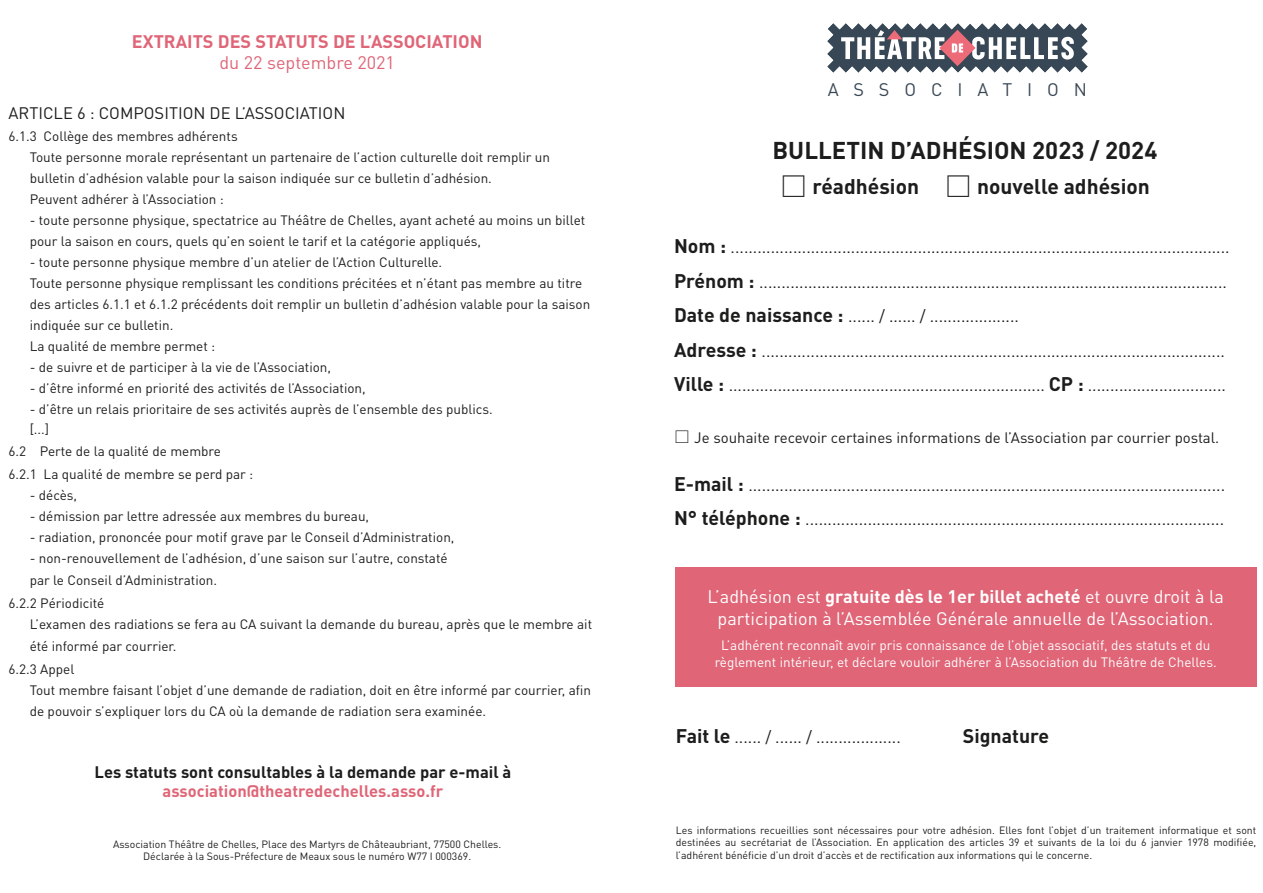
<style>
.page{position:relative;width:1263px;height:893px;background:#fff}
.page>*{position:absolute;margin:0;border:0;box-sizing:border-box;transform-origin:0 0}
.t1{font:700 24px "DIN Pro";color:#1d1d1b}
.t2{font:700 21px "DIN Pro";color:#1d1d1b}
.t3{font:700 19.5px "DIN Pro";color:#1d1d1b}
.t4{font:18px/21.6px "DIN Pro";color:#fff;text-align:center}
.t5{font:700 18px "DIN Pro";color:#df6577}
.t6{font:18px "DIN Pro";color:#df6577}
.t7{font:18px "DIN Pro";letter-spacing:.83em;color:#3a4855}
.t8{font:16.5px "DIN Pro";color:#1d1d1b}
.t9{font:700 16.5px "DIN Pro";color:#1d1d1b}
.t10{font:700 16.5px "DIN Pro";color:#df6577}
.t11{font:15px "DIN Pro";color:#1d1d1b}
.t12{font:13.5px/21px "DIN Pro";color:#1d1d1b}
.t13{font:13.5px "DIN Pro";color:#fff}
.t14{font:10.5px/12.6px "DIN Pro";color:#1d1d1b;text-align:justify}
.s1{font-family:"Hira Kaku Std W8";font-weight:400;font-size:28.5px}
.s2{font-weight:700;font-size:19.5px}
.s3{font-family:"Hira Kaku Std W8";font-size:16.5px}
.s4{font-weight:700}
</style>
<div class="page">
<img style="left:828px;top:23px;width:259px;height:50px">
<div style="left:675px;top:567px;width:581px;height:120px;background:#df6577"></div>
<p class="t5" style="left:132px;top:29px;width:352px">EXTRAITS DES STATUTS DE L’ASSOCIATION</p>
<p class="t6" style="left:219px;top:51px;width:177px">du 22 septembre 2021</p>
<p class="t8" style="left:9px;top:102px;width:338px">ARTICLE 6 : COMPOSITION DE L’ASSOCIATION</p>
<p class="t12" style="left:9px;top:125px;width:231px">6.1.3 Collège des membres adhérents</p>
<p class="t12" style="left:30px;top:146px;width:522px">Toute personne morale représentant un partenaire de l’action culturelle doit remplir un bulletin d’adhésion valable pour la saison indiquée sur ce bulletin d’adhésion.</p>
<p class="t12" style="left:30px;top:188px;width:196px">Peuvent adhérer à l’Association :</p>
<p class="t12" style="left:30px;top:209px;width:557px">- toute personne physique, spectatrice au Théâtre de Chelles, ayant acheté au moins un billet pour la saison en cours, quels qu’en soient le tarif et la catégorie appliqués,</p>
<p class="t12" style="left:30px;top:251px;width:414px">- toute personne physique membre d’un atelier de l’Action Culturelle.</p>
<p class="t12" style="left:30px;top:272px;width:562px">Toute personne physique remplissant les conditions précitées et n’étant pas membre au titre des articles 6.1.1 et 6.1.2 précédents doit remplir un bulletin d’adhésion valable pour la saison indiquée sur ce bulletin.</p>
<p class="t12" style="left:30px;top:335px;width:187px">La qualité de membre permet :</p>
<p class="t12" style="left:30px;top:356px;width:303px">- de suivre et de participer à la vie de l’Association,</p>
<p class="t12" style="left:30px;top:377px;width:337px">- d’être informé en priorité des activités de l’Association,</p>
<p class="t12" style="left:30px;top:398px;width:465px">- d’être un relais prioritaire de ses activités auprès de l’ensemble des publics.</p>
<p class="t12" style="left:30px;top:418px;width:21px">[...]</p>
<p class="t12" style="left:9px;top:440px;width:214px">6.2 Perte de la qualité de membre</p>
<p class="t12" style="left:9px;top:463px;width:246px">6.2.1 La qualité de membre se perd par :</p>
<p class="t12" style="left:30px;top:484px;width:49px">- décès,</p>
<p class="t12" style="left:30px;top:505px;width:341px">- démission par lettre adressée aux membres du bureau,</p>
<p class="t12" style="left:30px;top:526px;width:426px">- radiation, prononcée pour motif grave par le Conseil d’Administration,</p>
<p class="t12" style="left:30px;top:547px;width:419px">- non-renouvellement de l’adhésion, d’une saison sur l’autre, constaté</p>
<p class="t12" style="left:30px;top:569px;width:189px">par le Conseil d’Administration.</p>
<p class="t12" style="left:9px;top:592px;width:97px">6.2.2 Périodicité</p>
<p class="t12" style="left:30px;top:612px;width:564px;line-height:22.5px">L’examen des radiations se fera au CA suivant la demande du bureau, après que le membre ait été informé par courrier.</p>
<p class="t12" style="left:9px;top:658px;width:67px">6.2.3 Appel</p>
<p class="t12" style="left:30px;top:679px;width:563px">Tout membre faisant l’objet d’une demande de radiation, doit en être informé par courrier, afin de pouvoir s’expliquer lors du CA où la demande de radiation sera examinée.</p>
<p class="t9" style="left:95px;top:760px;width:418px">Les statuts sont consultables à la demande par e-mail à</p>
<p class="t10" style="left:163px;top:780px;width:282px">association@theatredechelles.asso.fr</p>
<p class="t14" style="left:113px;top:837px;width:390px">Association Théâtre de Chelles, Place des Martyrs de Châteaubriant, 77500 Chelles.</p>
<p class="t14" style="left:143px;top:850px;width:329px">Déclarée à la Sous-Préfecture de Meaux sous le numéro W77 I 000369.</p>
<p class="t7" style="left:828px;top:77px;width:261px">ASSOCIATION</p>
<p class="t1" style="left:772px;top:134px;width:386px">BULLETIN D’ADHÉSION 2023 / 2024</p>
<p class="t2" style="left:779px;top:172px;width:372px"><span class="s1">□</span> réadhésion <span class="s1">□</span> nouvelle adhésion</p>
<p class="t8" style="left:674px;top:236px;width:557px"><span class="s2">Nom :</span> ................................................................................................................</p>
<p class="t8" style="left:674px;top:270px;width:554px"><span class="s2">Prénom :</span> .........................................................................................................</p>
<p class="t8" style="left:674px;top:305px;width:346px"><span class="s2">Date de naissance :</span> ...... / ...... / ....................</p>
<p class="t8" style="left:674px;top:339px;width:552px"><span class="s2">Adresse :</span> ........................................................................................................</p>
<p class="t8" style="left:674px;top:374px;width:553px"><span class="s2">Ville :</span> ....................................................................... <span class="s2">CP :</span> ...............................</p>
<p class="t11" style="left:674px;top:427px;width:547px"><span class="s3">□</span> Je souhaite recevoir certaines informations de l’Association par courrier postal.</p>
<p class="t8" style="left:674px;top:473px;width:553px"><span class="s2">E-mail :</span> ...........................................................................................................</p>
<p class="t8" style="left:674px;top:508px;width:552px"><span class="s2">N° téléphone :</span> ..............................................................................................</p>
<p class="t4" style="left:707px;top:585px;width:518px">L’adhésion est <span class="s4">gratuite dès le 1er billet acheté</span> et ouvre droit à la participation à l’Assemblée Générale annuelle de l’Association.</p>
<p class="t13" style="left:721px;top:636px;width:491px">L’adhérent reconnaît avoir pris connaissance de l’objet associatif, des statuts et du</p>
<p class="t13" style="left:715px;top:652px;width:503px">règlement intérieur, et déclare vouloir adhérer à l’Association du Théâtre de Chelles.</p>
<p class="t8" style="left:676px;top:726px;width:226px"><span class="s2">Fait le</span> ...... / ...... / ...................</p>
<p class="t3" style="left:963px;top:723px;width:88px">Signature</p>
<p class="t14" style="left:676px;top:823px;width:582px">Les informations recueillies sont nécessaires pour votre adhésion. Elles font l’objet d’un traitement informatique et sont destinées au secrétariat de l’Association. En application des articles 39 et suivants de la loi du 6 janvier 1978 modifiée, l’adhérent bénéficie d’un droit d’accès et de rectification aux informations qui le concerne.</p>
</div>
